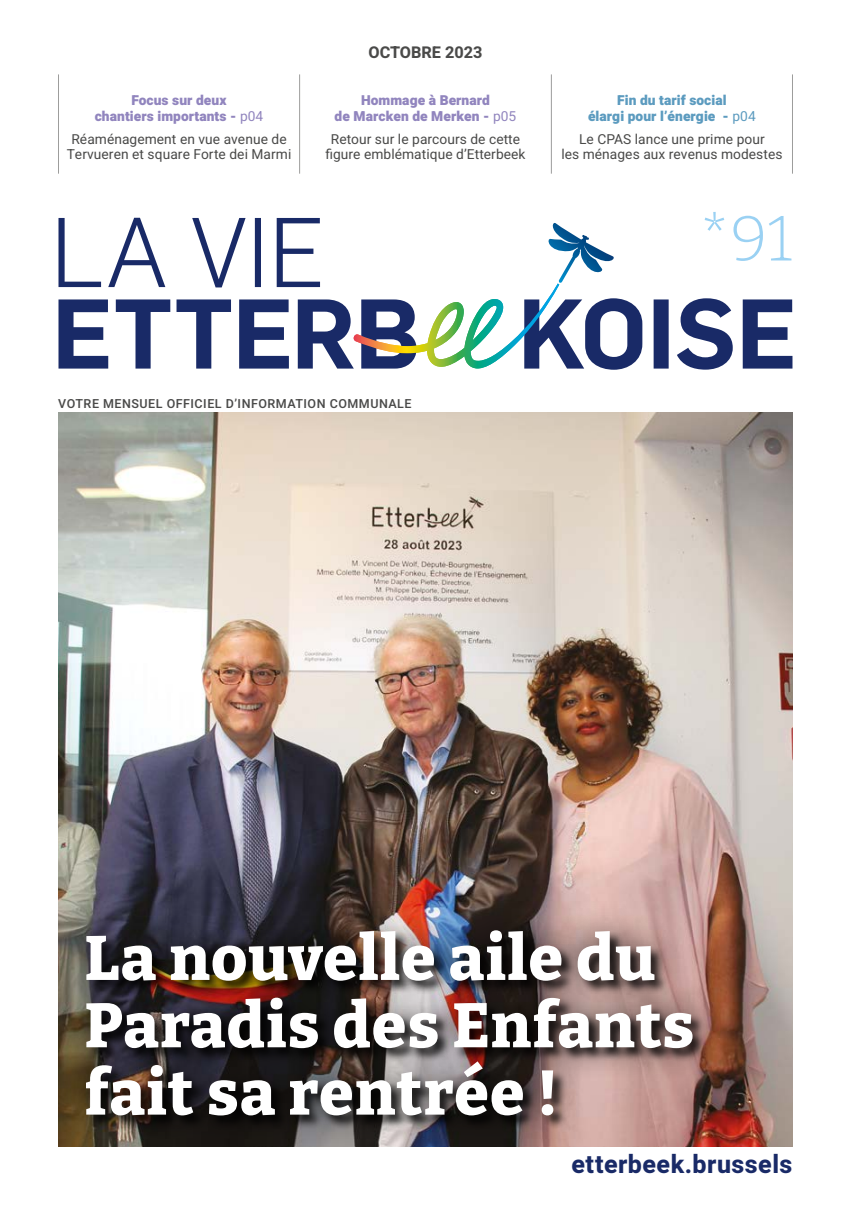
<style>
.page{position:relative;width:851px;height:1205px;background:#fff}
.page>*{position:absolute;margin:0;border:0;box-sizing:border-box;transform-origin:0 0}
.t1{font:300 63.75px "Bitter";color:#9ad1f3}
.t2{font:800 62.5px/67.4px "Bitter";letter-spacing:.02em;color:#fff}
.t3{font:800 25px "Heebo";letter-spacing:.02em;color:#192a67}
.t4{font:700 16.25px "Heebo";color:#4a4a49}
.t5{font:13.75px/16px "Heebo";letter-spacing:.005em;color:#4a4a49;text-align:center}
.t6{font:900 13.75px/16px "Heebo";letter-spacing:.005em;color:#9185be;text-align:center}
.t7{font:900 13.75px/16px "Heebo";letter-spacing:.005em;color:#5c9bbf;text-align:center}
.t8{font:500 12.5px "Heebo";letter-spacing:.04em;color:#4a4a49}
.s1{font-weight:400}
</style>
<div class="page">
<img style="left:58px;top:413px;width:734px;height:733px">
<svg style="left:58px;top:218px;width:734px;height:152px"></svg>
<div style="left:55px;top:899px;width:668px;height:248px;background:#000;opacity:.85"></div>
<hr style="left:58px;top:74px;width:1px;height:100px;background:#9d9d9c">
<hr style="left:299px;top:74px;width:1px;height:100px;background:#9d9d9c">
<hr style="left:551px;top:74px;width:1px;height:100px;background:#9d9d9c">
<hr style="left:792px;top:74px;width:1px;height:100px;background:#9d9d9c">
<p class="t6" style="left:95px;top:92px;width:170px">Focus sur deux<br>chantiers importants - <span class="s1">p04</span></p>
<p class="t5" style="left:67px;top:131px;width:226px">Réaménagement en vue avenue de<br>Tervueren et square Forte dei Marmi</p>
<p class="t4" style="left:368px;top:41px;width:115px">OCTOBRE 2023</p>
<p class="t6" style="left:334px;top:92px;width:183px">Hommage à Bernard<br>de Marcken de Merken - <span class="s1">p05</span></p>
<p class="t5" style="left:325px;top:131px;width:202px">Retour sur le parcours de cette figure emblématique d’Etterbeek</p>
<p class="t7" style="left:588px;top:92px;width:169px">Fin du tarif social<br>élargi pour l’énergie - <span class="s1">p04</span></p>
<p class="t5" style="left:561px;top:131px;width:222px">Le CPAS lance une prime pour<br>les ménages aux revenus modestes</p>
<p class="t1" style="left:698px;top:198px;width:95px">*91</p>
<p class="t8" style="left:58px;top:394px;width:355px">VOTRE MENSUEL OFFICIEL D’INFORMATION COMMUNALE</p>
<p class="t2" style="left:84px;top:923px;width:611px">La nouvelle aile du<br>Paradis des Enfants fait sa rentrée !</p>
<p class="t3" style="left:571px;top:1147px;width:222px">etterbeek.brussels</p>
</div>
